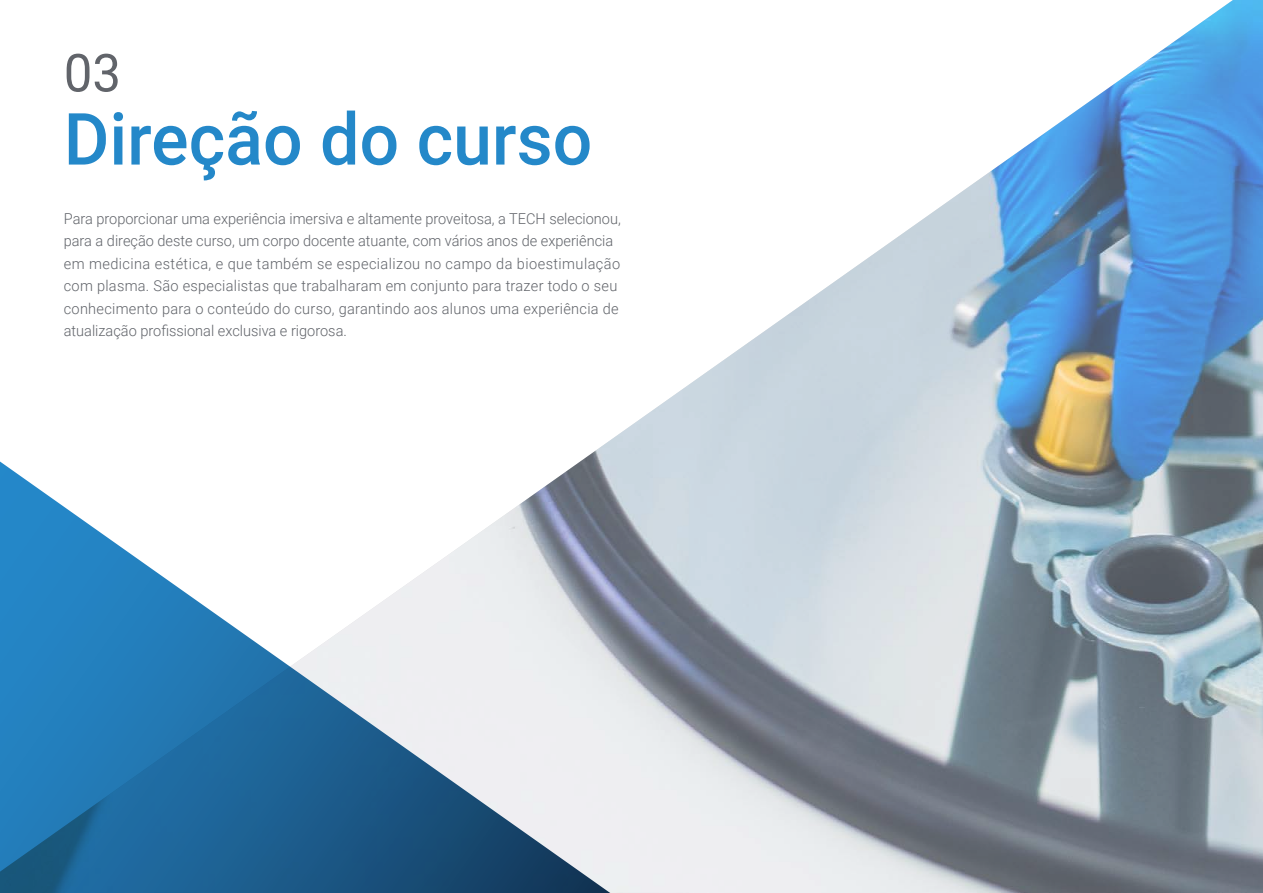
<style>
.page{position:relative;width:1263px;height:893px;background:#fff}
.page>*{position:absolute;margin:0;border:0;box-sizing:border-box;transform-origin:0 0}
.t1{font:500 72px "Roboto";color:#2488c9}
.t2{font:52.5px "Roboto";color:#61646a}
.t3{font:300 15px/22.5px "Roboto";color:#61646a}
</style>
<div class="page">
<img style="left:602px;top:0;width:661px;height:893px">
<svg style="left:0;top:446px;width:640px;height:447px"></svg>
<h2 class="t2" style="left:64px;top:36px;width:59px">03</h2>
<h1 class="t1" style="left:64px;top:89px;width:530px">Direção do curso</h1>
<p class="t3" style="left:64px;top:207px;width:558px">Para proporcionar uma experiência imersiva e altamente proveitosa, a TECH selecionou, para a direção deste curso, um corpo docente atuante, com vários anos de experiência em medicina estética, e que também se especializou no campo da bioestimulação com plasma. São especialistas que trabalharam em conjunto para trazer todo o seu conhecimento para o conteúdo do curso, garantindo aos alunos uma experiência de atualização profissional exclusiva e rigorosa.</p>
</div>
